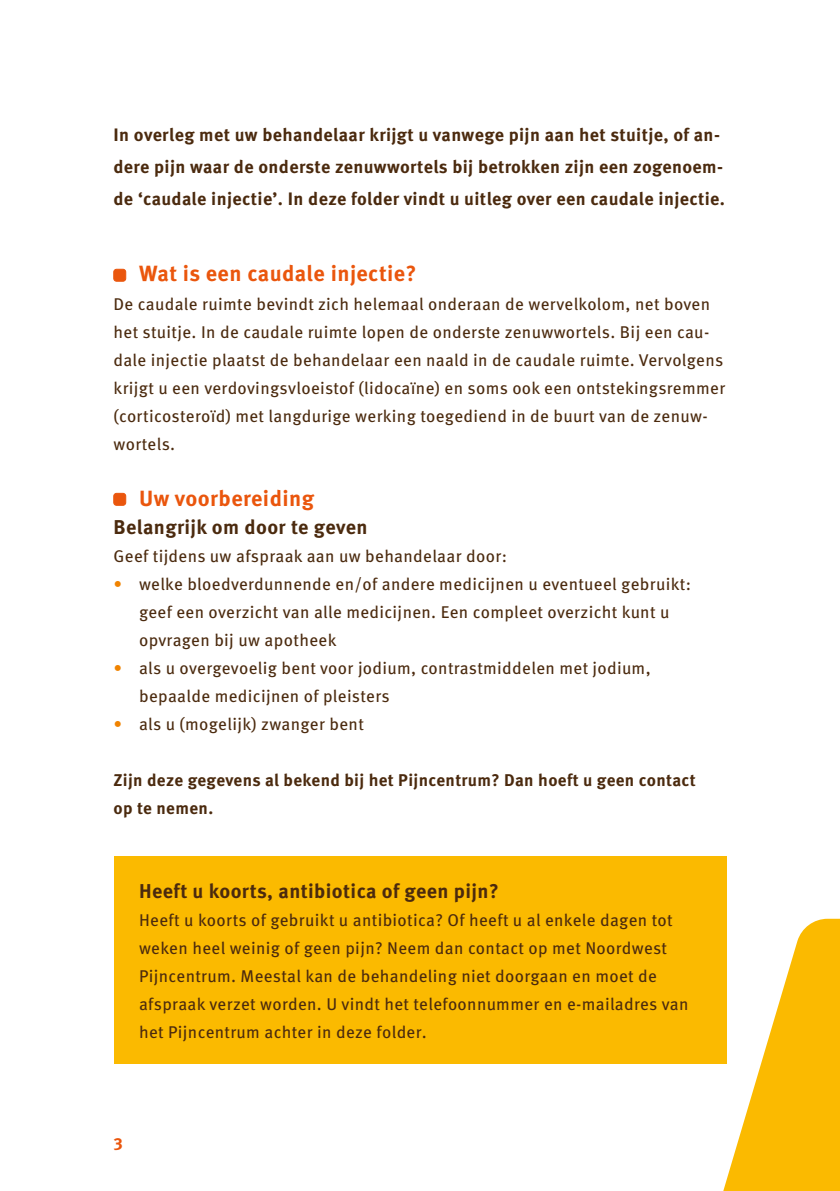
<style>
.page{position:relative;width:840px;height:1191px;background:#fff}
.page>*{position:absolute;margin:0;border:0;box-sizing:border-box;transform-origin:0 0}
.t1{font:700 22px "Meta Pro";letter-spacing:.02em;color:#ea560d}
.t2{font:700 20px "Meta Pro";letter-spacing:.02em;color:#4b2a0e}
.t3{font:700 18px/32px "Meta Pro";letter-spacing:.02em;color:#4b2a0e}
.t4{font:17px/28px "Meta Pro";letter-spacing:.02em;color:#4b2a0e}
.t5{font:700 17px/28px "Meta Pro";letter-spacing:.02em;color:#4b2a0e}
.t6{font:700 17px "Meta Pro";color:#ea560d}
.s1{color:#f08300}
</style>
<div class="page">
<svg style="left:703px;top:918px;width:136px;height:273px"></svg>
<div style="left:114px;top:269px;width:12px;height:12px;background:#ea560d;border-radius:3px"></div>
<div style="left:113px;top:269px;width:13px;height:12px;border:1px solid #ea560d;border-radius:3px"></div>
<div style="left:114px;top:493px;width:12px;height:12px;background:#ea560d;border-radius:3px"></div>
<div style="left:113px;top:493px;width:13px;height:12px;border:1px solid #ea560d;border-radius:3px"></div>
<div style="left:113px;top:855px;width:613px;height:208px;background:#fbba00"></div>
<p class="t3" style="left:113px;top:118px;width:612px">In overleg met uw behandelaar krijgt u vanwege pijn aan het stuitje, of an&shy;dere pijn waar de onderste zenuwwortels bij betrokken zijn een zogenoem&shy;de ‘caudale injectie’. In deze folder vindt u uitleg over een caudale injectie.</p>
<p class="t1" style="left:139px;top:257px;width:278px">Wat is een caudale injectie?</p>
<p class="t4" style="left:113px;top:288px;width:613px">De caudale ruimte bevindt zich helemaal onderaan de wervelkolom, net boven het stuitje. In de caudale ruimte lopen de onderste zenuwwortels. Bij een cau&shy;dale injectie plaatst de behandelaar een naald in de caudale ruimte. Vervolgens krijgt u een verdovingsvloeistof (lidocaïne) en soms ook een ontstekingsremmer (corticosteroïd) met langdurige werking toegediend in de buurt van de zenuw&shy;wortels.</p>
<p class="t1" style="left:139px;top:481px;width:176px">Uw voorbereiding</p>
<p class="t2" style="left:113px;top:511px;width:255px">Belangrijk om door te geven</p>
<p class="t4" style="left:113px;top:540px;width:395px">Geef tijdens uw afspraak aan uw behandelaar door:</p>
<p class="t4" style="left:139px;top:568px;width:553px;text-indent:-26px"><span class="s1">•</span> welke bloedverdunnende en/of andere medicijnen u eventueel gebruikt: geef een overzicht van alle medicijnen. Een compleet overzicht kunt u opvragen bij uw apotheek</p>
<p class="t4" style="left:139px;top:652px;width:513px;text-indent:-26px"><span class="s1">•</span> als u overgevoelig bent voor jodium, contrastmiddelen met jodium, bepaalde medicijnen of pleisters</p>
<p class="t4" style="left:113px;top:708px;width:252px"><span class="s1">•</span> als u (mogelijk) zwanger bent</p>
<p class="t5" style="left:113px;top:764px;width:583px">Zijn deze gegevens al bekend bij het Pijncentrum? Dan hoeft u geen contact op te nemen.</p>
<p class="t2" style="left:139px;top:875px;width:361px">Heeft u koorts, antibiotica of geen pijn?</p>
<p class="t4" style="left:139px;top:904px;width:550px">Heeft u koorts of gebruikt u antibiotica? Of heeft u al enkele dagen tot weken heel weinig of geen pijn? Neem dan contact op met Noordwest Pijncentrum. Meestal kan de behandeling niet doorgaan en moet de afspraak verzet worden. U vindt het telefoonnummer en e-mailadres van het Pijncentrum achter in deze folder.</p>
<p class="t6" style="left:113px;top:1127px;width:11px">3</p>
</div>
